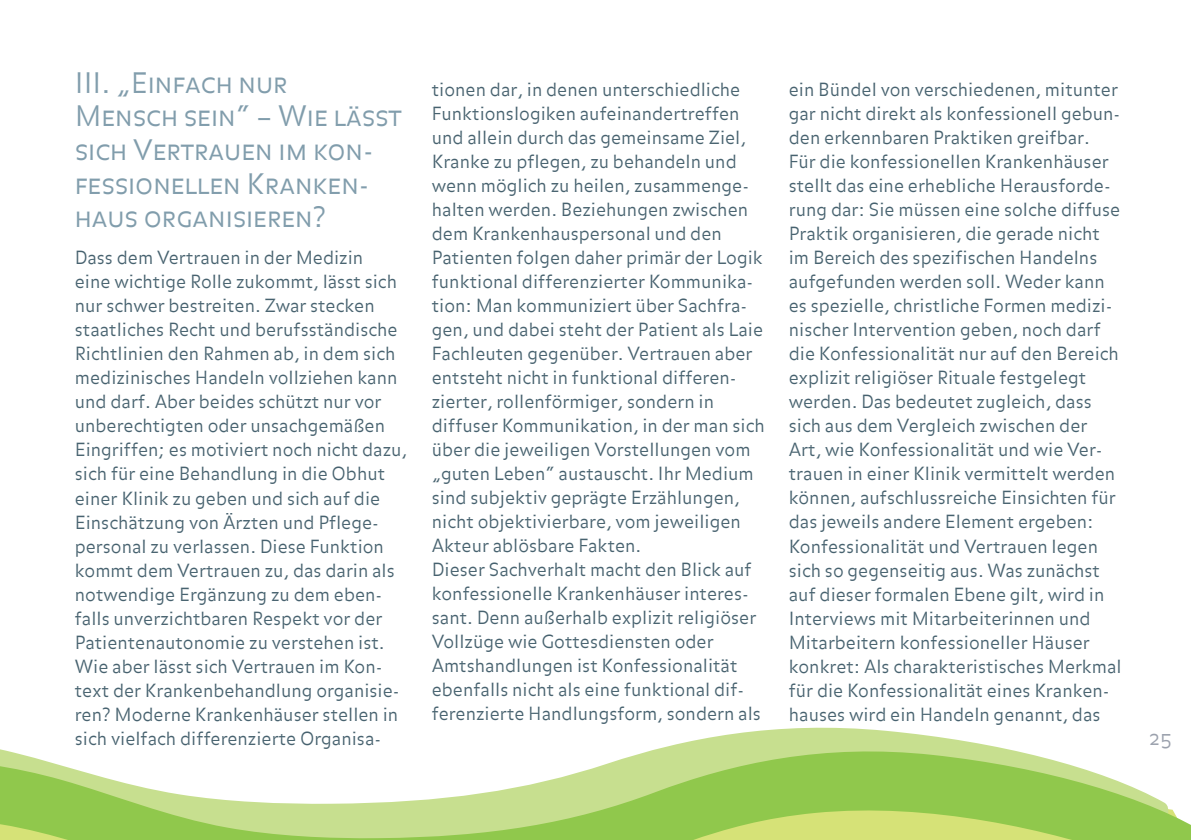
<style>
.page{position:relative;width:1191px;height:840px;background:#fff}
.page>*{position:absolute;margin:0;border:0;box-sizing:border-box;transform-origin:0 0}
.t1{font:28px/33.6px "Balance Light Caps";color:#819dac}
.t2{font:20px "Balance Light Caps";color:#9ba1ad}
.t3{font:300 18px/24px "Balance";color:#47626f}
</style>
<div class="page">
<svg style="left:708px;top:727px;width:236px;height:11px;fill:#c7df8f"></svg>
<svg style="left:0;top:738px;width:1191px;height:101px"></svg>
<h1 class="t1" style="left:75px;top:67px;width:328px">III. „Einfach nur<br>Mensch sein“ – Wie lässt sich Vertrauen im kon&shy;fessionellen Kranken&shy;haus organisieren?</h1>
<p class="t3" style="left:75px;top:247px;width:334px">Dass dem Vertrauen in der Medizin<br>eine wichtige Rolle zukommt, lässt sich nur schwer bestreiten. Zwar stecken staatliches Recht und berufsständische Richtlinien den Rahmen ab, in dem sich medizinisches Handeln vollziehen kann und darf. Aber beides schützt nur vor unberechtigten oder unsachgemäßen Eingriffen; es motiviert noch nicht dazu, sich für eine Behandlung in die Obhut einer Klinik zu geben und sich auf die Einschätzung von Ärzten und Pflege&shy;personal zu verlassen. Diese Funktion kommt dem Vertrauen zu, das darin als notwendige Ergänzung zu dem eben&shy;falls unverzichtbaren Respekt vor der Patientenautonomie zu verstehen ist.<br>Wie aber lässt sich Vertrauen im Kon&shy;text der Krankenbehandlung organisie&shy;ren? Moderne Krankenhäuser stellen in sich vielfach differenzierte Organisa-</p>
<p class="t3" style="left:432px;top:79px;width:334px">tionen dar, in denen unterschiedliche Funktionslogiken aufeinandertreffen und allein durch das gemeinsame Ziel, Kranke zu pflegen, zu behandeln und wenn möglich zu heilen, zusammenge&shy;halten werden. Beziehungen zwischen dem Krankenhauspersonal und den Patienten folgen daher primär der Logik funktional differenzierter Kommunika&shy;tion: Man kommuniziert über Sachfra&shy;gen, und dabei steht der Patient als Laie Fachleuten gegenüber. Vertrauen aber entsteht nicht in funktional differen&shy;zierter, rollenförmiger, sondern in diffuser Kommunikation, in der man sich über die jeweiligen Vorstellungen vom „guten Leben“ austauscht. Ihr Medium sind subjektiv geprägte Erzählungen, nicht objektivierbare, vom jeweiligen Akteur ablösbare Fakten.<br>Dieser Sachverhalt macht den Blick auf konfessionelle Krankenhäuser interes&shy;sant. Denn außerhalb explizit religiöser Vollzüge wie Gottesdiensten oder Amtshandlungen ist Konfessionalität ebenfalls nicht als eine funktional dif&shy;ferenzierte Handlungsform, sondern als</p>
<p class="t3" style="left:789px;top:79px;width:334px">ein Bündel von verschiedenen, mitunter gar nicht direkt als konfessionell gebun&shy;den erkennbaren Praktiken greifbar.<br>Für die konfessionellen Krankenhäuser stellt das eine erhebliche Herausforde&shy;rung dar: Sie müssen eine solche diffuse Praktik organisieren, die gerade nicht im Bereich des spezifischen Handelns aufgefunden werden soll. Weder kann es spezielle, christliche Formen medizi&shy;nischer Intervention geben, noch darf die Konfessionalität nur auf den Bereich explizit religiöser Rituale festgelegt werden. Das bedeutet zugleich, dass sich aus dem Vergleich zwischen der Art, wie Konfessionalität und wie Ver&shy;trauen in einer Klinik vermittelt werden können, aufschlussreiche Einsichten für das jeweils andere Element ergeben:<br>Konfessionalität und Vertrauen legen sich so gegenseitig aus. Was zunächst auf dieser formalen Ebene gilt, wird in Interviews mit Mitarbeiterinnen und Mitarbeitern konfessioneller Häuser konkret: Als charakteristisches Merkmal für die Konfessionalität eines Kranken&shy;hauses wird ein Handeln genannt, das</p>
<p class="t2" style="left:1148px;top:726px;width:25px">25</p>
</div>
